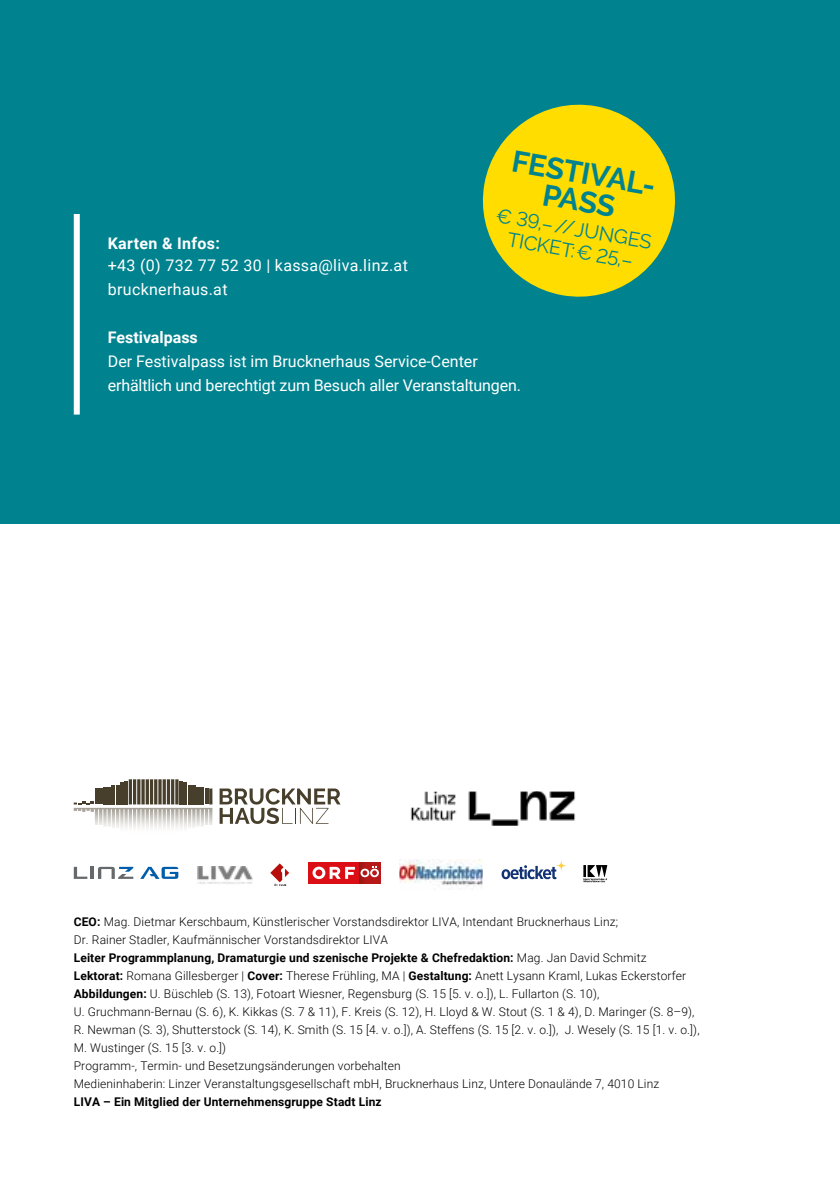
<style>
.page{position:relative;width:840px;height:1191px;background:#fff}
.page>*{position:absolute;margin:0;border:0;box-sizing:border-box;transform-origin:0 0}
.t1{font:700 30px/28px "Raleway";color:#00838f;text-align:center}
.t2{font:20px/22px "Raleway";color:#00838f;text-align:center}
.t3{font:16px/24px "Roboto";color:#fff}
.t4{font:16px/24px "Roboto";letter-spacing:.02em;color:#fff}
.t5{font:700 16px "Roboto";letter-spacing:.02em;color:#fff}
.t6{font:700 16px "Roboto";color:#fff}
.t7{font:300 12px/18px "Roboto";letter-spacing:.01em;color:#000}
.t8{font:700 12px "Roboto";letter-spacing:.01em;color:#000}
.s1{font-weight:700}
</style>
<div class="page">
<div style="left:0;top:0;width:839px;height:523px;background:#00838f"></div>
<svg style="left:482px;top:104px;width:193px;height:193px;fill:#fd0"></svg>
<svg style="left:74px;top:779px;width:138px;height:49px"></svg>
<svg style="left:219px;top:788px;width:121px;height:36px"></svg>
<svg style="left:74px;top:867px;width:59px;height:12px"></svg>
<svg style="left:140px;top:867px;width:38px;height:12px"></svg>
<img style="left:197px;top:866px;width:55px;height:18px">
<svg style="left:270px;top:863px;width:19px;height:23px"></svg>
<svg style="left:359px;top:862px;width:21px;height:21px"></svg>
<div style="left:308px;top:862px;width:51px;height:21px;background:#db0e15"></div>
<svg style="left:312px;top:866px;width:67px;height:13px"></svg>
<img style="left:399px;top:859px;width:83px;height:31px">
<svg style="left:501px;top:860px;width:65px;height:19px"></svg>
<svg style="left:583px;top:865px;width:24px;height:17px"></svg>
<div style="left:74px;top:214px;width:6px;height:200px;background:#fff"></div>
<img style="left:410px;top:791px;width:166px;height:34px">
<h1 class="t1" style="left:514px;top:147px;width:147px;rotate:10deg">FESTIVAL-<br>PASS</h1>
<h2 class="t2" style="left:498px;top:204px;width:159px;rotate:10deg">€ 39,–//JUNGES<br>TICKET:€ 25,–</h2>
<h3 class="t5" style="left:108px;top:232px;width:114px">Karten &amp; Infos:</h3>
<h3 class="t4" style="left:108px;top:253px;width:301px">+43 (0) 732 77 52 30 | kassa@liva.linz.at brucknerhaus.at</h3>
<h3 class="t6" style="left:108px;top:326px;width:91px">Festivalpass</h3>
<h3 class="t3" style="left:108px;top:349px;width:414px">Der Festivalpass ist im Brucknerhaus Service-Center erhältlich und berechtigt zum Besuch aller Veranstaltungen.</h3>
<p class="t7" style="left:74px;top:912px;width:627px"><span class="s1">CEO:</span> Mag. Dietmar Kerschbaum, Künstlerischer Vorstandsdirektor LIVA, Intendant Brucknerhaus Linz;<br>Dr. Rainer Stadler, Kaufmännischer Vorstandsdirektor LIVA<br><span class="s1">Leiter Programmplanung, Dramaturgie und szenische Projekte &amp; Chefredaktion:</span> Mag. Jan David Schmitz<br><span class="s1">Lektorat:</span> Romana Gillesberger | <span class="s1">Cover:</span> Therese Frühling, MA | <span class="s1">Gestaltung:</span> Anett Lysann Kraml, Lukas Eckerstorfer <span class="s1">Abbildungen:</span> U. Büschleb (S. 13), Fotoart Wiesner, Regensburg (S. 15 [5. v. o.]), L. Fullarton (S. 10),<br>U. Gruchmann-Bernau (S. 6), K. Kikkas (S. 7 &amp; 11), F. Kreis (S. 12), H. Lloyd &amp; W. Stout (S. 1 &amp; 4), D. Maringer (S. 8–9), R. Newman (S. 3), Shutterstock (S. 14), K. Smith (S. 15 [4. v. o.]), A. Steffens (S. 15 [2. v. o.]), J. Wesely (S. 15 [1. v. o.]), M. Wustinger (S. 15 [3. v. o.])<br>Programm-, Termin- und Besetzungsänderungen vorbehalten<br>Medieninhaberin: Linzer Veranstaltungsgesellschaft mbH, Brucknerhaus Linz, Untere Donaulände 7, 4010 Linz</p>
<p class="t8" style="left:74px;top:1093px;width:309px">LIVA – Ein Mitglied der Unternehmensgruppe Stadt Linz</p>
</div>
